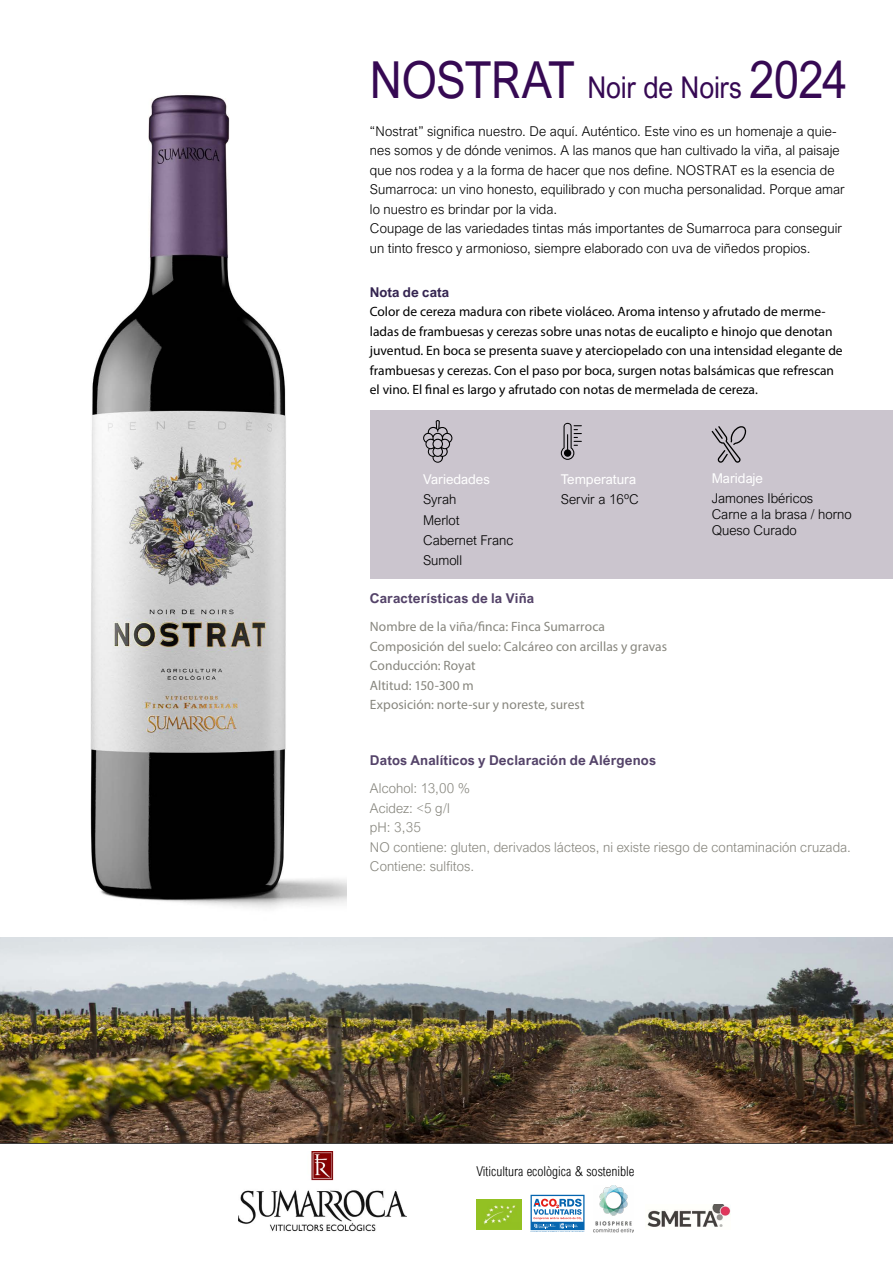
<style>
.page{position:relative;width:893px;height:1263px;background:#fff}
.page>*{position:absolute;margin:0;border:0;box-sizing:border-box;transform-origin:0 0}
.t1{font:51px "Arial Nova";letter-spacing:-.015em;color:#360953;scale:.89 1}
.t2{font:300 13.5px/19.5px "Arial Nova";letter-spacing:.005em;color:#000}
.t3{font:13.5px/19.5px "Myriad Pro";color:#000}
.t4{font:13.5px/19.5px "Myriad Pro";letter-spacing:.005em;color:#87867e}
.t5{font:300 13.5px/19.5px "Arial Nova";letter-spacing:.005em;color:#87867e}
.t6{font:700 13.5px "Arial Nova";letter-spacing:.01em;color:#544369}
.t7{font:300 13.5px "Arial Nova Cond";color:#000}
.t8{font:13.5px "Arial Nova";color:#fff}
.t9{font:700 13.5px "Arial Nova";color:#352551}
.s1{font-size:30px}
</style>
<div class="page">
<div style="left:370px;top:410px;width:523px;height:168px;background:#cbc5ce"></div>
<svg style="left:423px;top:420px;width:29px;height:43px"></svg>
<svg style="left:712px;top:426px;width:34px;height:37px"></svg>
<svg style="left:561px;top:423px;width:21px;height:37px"></svg>
<hr style="left:0;top:1143px;width:893px;height:1px;background:#000">
<img style="left:476px;top:1199px;width:45px;height:30px">
<svg style="left:530px;top:1194px;width:55px;height:37px"></svg>
<svg style="left:531px;top:1195px;width:53px;height:37px"></svg>
<img style="left:593px;top:1186px;width:41px;height:46px">
<img style="left:647px;top:1205px;width:84px;height:22px">
<img style="left:238px;top:1151px;width:168px;height:81px">
<img style="left:0;top:95px;width:347px;height:843px">
<img style="left:0;top:938px;width:893px;height:204px">
<h1 class="t1" style="left:370px;top:51px;width:538px">NOSTRAT <span class="s1">Noir de Noirs</span> 2024</h1>
<p class="t2" style="left:370px;top:121px;width:476px">“Nostrat” significa nuestro. De aquí. Auténtico. Este vino es un homenaje a quie&shy;nes somos y de dónde venimos. A las manos que han cultivado la viña, al paisaje que nos rodea y a la forma de hacer que nos define. NOSTRAT es la esencia de Sumarroca: un vino honesto, equilibrado y con mucha personalidad. Porque amar lo nuestro es brindar por la vida.<br>Coupage de las variedades tintas más importantes de Sumarroca para conseguir un tinto fresco y armonioso, siempre elaborado con uva de viñedos propios.</p>
<p class="t9" style="left:370px;top:284px;width:81px">Nota de cata</p>
<p class="t3" style="left:370px;top:302px;width:474px">Color de cereza madura con ribete violáceo. Aroma intenso y afrutado de merme&shy;ladas de frambuesas y cerezas sobre unas notas de eucalipto e hinojo que denotan juventud. En boca se presenta suave y aterciopelado con una intensidad elegante de frambuesas y cerezas. Con el paso por boca, surgen notas balsámicas que refrescan el vino. El final es largo y afrutado con notas de mermelada de cereza.</p>
<p class="t8" style="left:561px;top:471px;width:77px">Temperatura</p>
<p class="t2" style="left:561px;top:489px;width:79px">Servir a 16ºC</p>
<p class="t8" style="left:423px;top:471px;width:68px">Variedades</p>
<p class="t2" style="left:423px;top:489px;width:92px;line-height:20.4px">Syrah<br>Merlot<br>Cabernet Franc<br>Sumoll</p>
<p class="t6" style="left:370px;top:591px;width:166px">Características de la Viña</p>
<p class="t4" style="left:370px;top:617px;width:299px">Nombre de la viña/finca: Finca Sumarroca Composición del suelo: Calcáreo con arcillas y gravas Conducción: Royat<br>Altitud: 150-300 m<br>Exposición: norte-sur y noreste, surest</p>
<p class="t8" style="left:712px;top:470px;width:53px">Maridaje</p>
<p class="t2" style="left:712px;top:490px;width:141px;line-height:16.2px">Jamones Ibéricos<br>Carne a la brasa / horno<br>Queso Curado</p>
<p class="t6" style="left:370px;top:753px;width:288px">Datos Analíticos y Declaración de Alérgenos</p>
<p class="t5" style="left:370px;top:779px;width:483px">Alcohol: 13,00 %<br>Acidez: &lt;5 g/l<br>pH: 3,35<br>NO contiene: gluten, derivados lácteos, ni existe riesgo de contaminación cruzada.<br>Contiene: sulfitos.</p>
<p class="t7" style="left:476px;top:1163px;width:160px">Viticultura ecològica &amp; sostenible</p>
</div>
